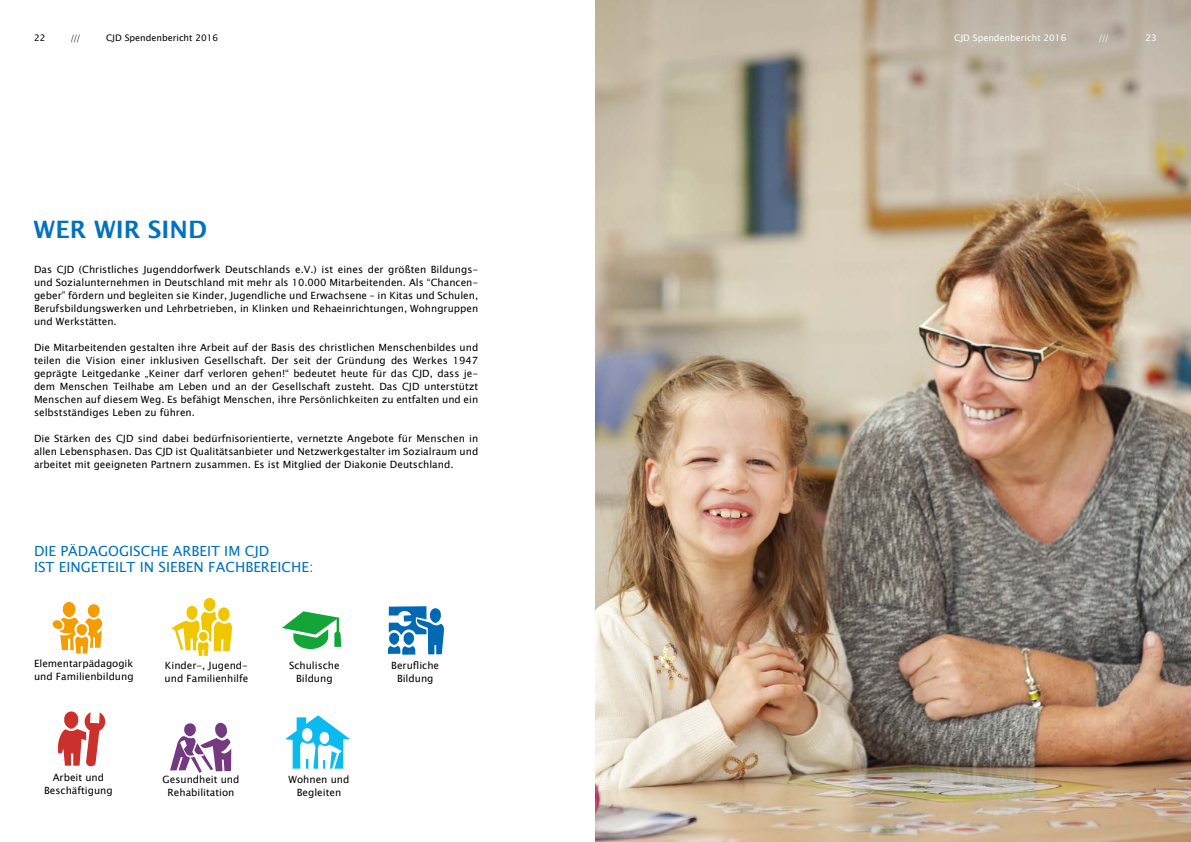
<style>
.page{position:relative;width:1191px;height:842px;background:#fff}
.page>*{position:absolute;margin:0;border:0;box-sizing:border-box;transform-origin:0 0}
.t1{font:600 24px "Lucida Sans";color:#0072bc}
.t2{font:14px/16.8px "Lucida Sans Unicode";color:#0072bc}
.t3{font:10px/13px "Lucida Sans Unicode";color:#000;text-align:center}
.t4{font:9px "Lucida Sans Unicode";color:#000}
.t5{font:9px "Lucida Sans Unicode";color:#fff}
</style>
<div class="page">
<img style="left:595px;top:0;width:596px;height:842px">
<svg style="left:52px;top:602px;width:50px;height:51px"></svg>
<svg style="left:171px;top:598px;width:61px;height:58px"></svg>
<svg style="left:282px;top:611px;width:59px;height:38px"></svg>
<svg style="left:388px;top:606px;width:56px;height:49px"></svg>
<svg style="left:170px;top:723px;width:61px;height:50px"></svg>
<svg style="left:57px;top:711px;width:48px;height:55px"></svg>
<svg style="left:285px;top:715px;width:65px;height:54px"></svg>
<p class="t4" style="left:34px;top:31px;width:13px">22</p>
<p class="t4" style="left:70px;top:31px;width:12px">///</p>
<p class="t4" style="left:106px;top:31px;width:114px">CJD Spendenbericht 2016</p>
<p class="t5" style="left:954px;top:31px;width:114px">CJD Spendenbericht 2016</p>
<p class="t5" style="left:1098px;top:31px;width:12px">///</p>
<p class="t5" style="left:1145px;top:31px;width:13px">23</p>
<h1 class="t1" style="left:34px;top:216px;width:175px">WER WIR SIND</h1>
<p class="t3" style="left:34px;top:263px;width:446px;text-align:justify">Das CJD (Christliches Jugenddorfwerk Deutschlands e.V.) ist eines der größten Bildungs&shy;und Sozialunternehmen in Deutschland mit mehr als 10.000 Mitarbeitenden. Als “Chancen&shy;geber” fördern und begleiten sie Kinder, Jugendliche und Erwachsene – in Kitas und Schulen, Berufsbildungswerken und Lehrbetrieben, in Klinken und Rehaeinrichtungen, Wohngruppen und Werkstätten.</p>
<p class="t3" style="left:34px;top:341px;width:446px;text-align:justify">Die Mitarbeitenden gestalten ihre Arbeit auf der Basis des christlichen Menschenbildes und teilen die Vision einer inklusiven Gesellschaft. Der seit der Gründung des Werkes 1947 geprägte Leitgedanke „Keiner darf verloren gehen!“ bedeutet heute für das CJD, dass je&shy;dem Menschen Teilhabe am Leben und an der Gesellschaft zusteht. Das CJD unterstützt Menschen auf diesem Weg. Es befähigt Menschen, ihre Persönlichkeiten zu entfalten und ein selbstständiges Leben zu führen.</p>
<p class="t3" style="left:34px;top:432px;width:446px;text-align:justify">Die Stärken des CJD sind dabei bedürfnisorientierte, vernetzte Angebote für Menschen in allen Lebensphasen. Das CJD ist Qualitätsanbieter und Netzwerkgestalter im Sozialraum und arbeitet mit geeigneten Partnern zusammen. Es ist Mitglied der Diakonie Deutschland.</p>
<h2 class="t2" style="left:34px;top:542px;width:281px">DIE PÄDAGOGISCHE ARBEIT IM CJD<br>IST EINGETEILT IN SIEBEN FACHBEREICHE:</h2>
<p class="t3" style="left:34px;top:657px;width:101px;text-align:left">Elementarpädagogik und Familienbildung</p>
<p class="t3" style="left:165px;top:659px;width:85px;text-align:left">Kinder-, Jugend&shy;und Familienhilfe</p>
<p class="t3" style="left:289px;top:659px;width:52px">Schulische<br>Bildung</p>
<p class="t3" style="left:391px;top:659px;width:49px">Berufliche<br>Bildung</p>
<p class="t3" style="left:44px;top:771px;width:70px">Arbeit und<br>Beschäftigung</p>
<p class="t3" style="left:288px;top:773px;width:62px">Wohnen und<br>Begleiten</p>
<p class="t3" style="left:162px;top:773px;width:78px">Gesundheit und<br>Rehabilitation</p>
</div>
